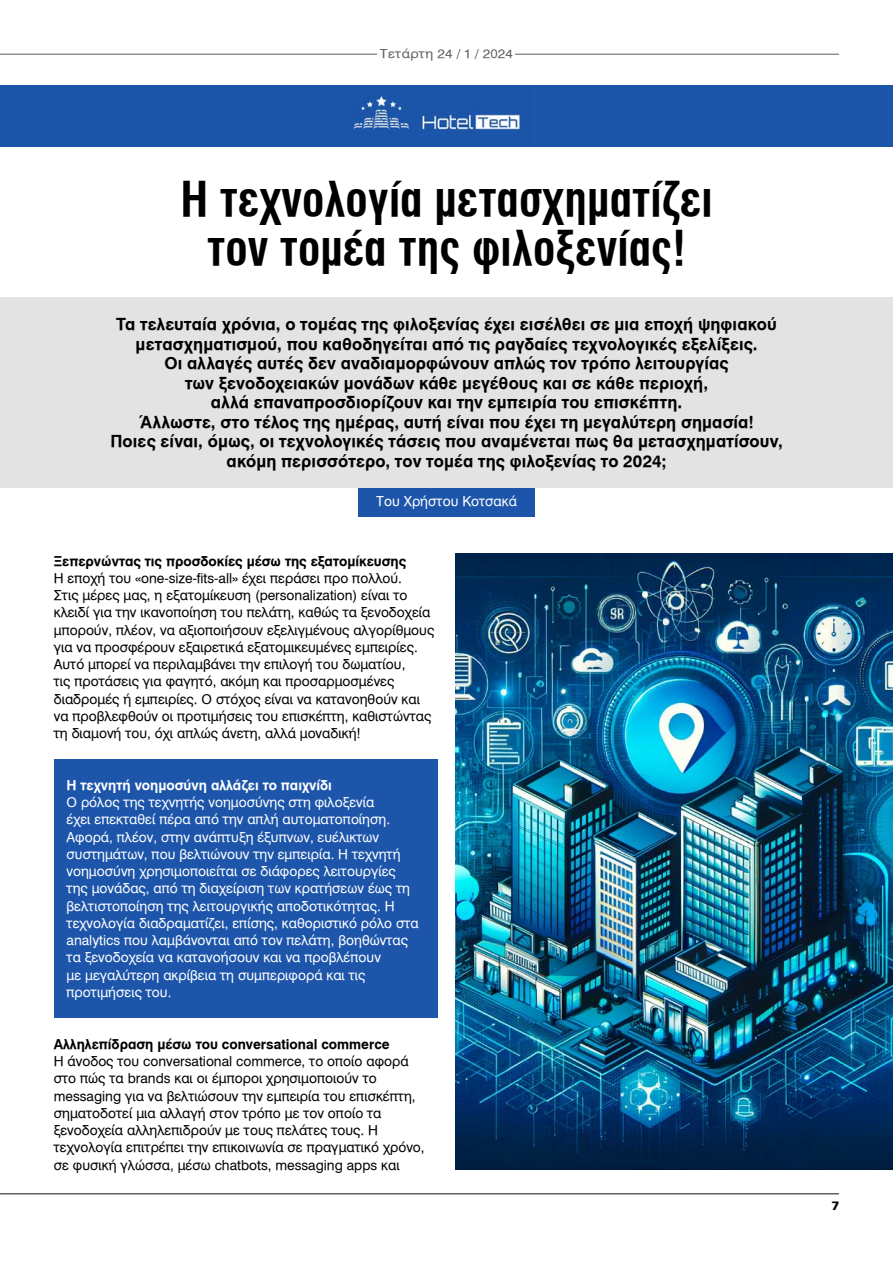
<style>
.page{position:relative;width:893px;height:1263px;background:#fff}
.page>*{position:absolute;margin:0;border:0;box-sizing:border-box;transform-origin:0 0}
.t1{font:48px/49.5px "UB Helvetica Cond Bold";color:#000;text-align:center}
.t2{font:16.5px/19.5px "UB Helvetica Bold";letter-spacing:.01em;color:#000;text-align:center}
.t3{font:13.5px/17.2px "UB Helvetica";color:#000}
.t4{font:13.5px/17.2px "UB Helvetica";color:#fff}
.t5{font:13.5px "UB Helvetica Bold";color:#000}
.t6{font:13.5px "UB Helvetica Bold";color:#fff}
.t7{font:12.15px "UB Helvetica";letter-spacing:.025em;color:#5f5f5f;scale:1.11 1}
.t8{font:900 12.15px "PF Catalog";color:#000;scale:1.11 1}
</style>
<div class="page">
<hr style="left:0;top:54px;width:839px;height:1px;background:#5f5f5f">
<hr style="left:0;top:1193px;width:839px;height:1px;background:#5f5f5f">
<div style="left:0;top:297px;width:893px;height:191px;background:#e3e3e3"></div>
<div style="left:54px;top:760px;width:383px;height:258px;background:#1c55aa"></div>
<img style="left:456px;top:554px;width:437px;height:615px">
<div style="left:359px;top:488px;width:176px;height:28px;background:#1c55aa"></div>
<div style="left:0;top:85px;width:893px;height:61px;background:#1c55aa"></div>
<img style="left:353px;top:96px;width:173px;height:34px">
<div style="left:378px;top:48px;width:137px;height:10px;background:#fff"></div>
<p class="t7" style="left:380px;top:47px;width:121px">Τετάρτη 24 / 1 / 2024</p>
<h1 class="t1" style="left:181px;top:174px;width:534px">Η τεχνολογία μετασχηματίζει τον τομέα της φιλοξενίας!</h1>
<p class="t2" style="left:110px;top:315px;width:674px">Τα τελευταία χρόνια, ο τομέας της φιλοξενίας έχει εισέλθει σε μια εποχή ψηφιακού μετασχηματισμού, που καθοδηγείται από τις ραγδαίες τεχνολογικές εξελίξεις.<br>Οι αλλαγές αυτές δεν αναδιαμορφώνουν απλώς τον τρόπο λειτουργίας<br>των ξενοδοχειακών μονάδων κάθε μεγέθους και σε κάθε περιοχή,<br>αλλά επαναπροσδιορίζουν και την εμπειρία του επισκέπτη.<br>Άλλωστε, στο τέλος της ημέρας, αυτή είναι που έχει τη μεγαλύτερη σημασία!<br>Ποιες είναι, όμως, οι τεχνολογικές τάσεις που αναμένεται πως θα μετασχηματίσουν, ακόμη περισσότερο, τον τομέα της φιλοξενίας το 2024;</p>
<p class="t4" style="left:376px;top:493px;width:142px">Του Χρήστου Κοτσακά</p>
<p class="t5" style="left:54px;top:553px;width:354px">Ξεπερνώντας τις προσδοκίες μέσω της εξατομίκευσης</p>
<p class="t3" style="left:54px;top:570px;width:382px">Η εποχή του «one-size-fits-all» έχει περάσει προ πολλού.<br>Στις μέρες μας, η εξατομίκευση (personalization) είναι το κλειδί για την ικανοποίηση του πελάτη, καθώς τα ξενοδοχεία μπορούν, πλέον, να αξιοποιήσουν εξελιγμένους αλγορίθμους για να προσφέρουν εξαιρετικά εξατομικευμένες εμπειρίες.<br>Αυτό μπορεί να περιλαμβάνει την επιλογή του δωματίου,<br>τις προτάσεις για φαγητό, ακόμη και προσαρμοσμένες διαδρομές ή εμπειρίες. Ο στόχος είναι να κατανοηθούν και να προβλεφθούν οι προτιμήσεις του επισκέπτη, καθιστώντας τη διαμονή του, όχι απλώς άνετη, αλλά μοναδική!</p>
<p class="t6" style="left:67px;top:777px;width:267px">Η τεχνητή νοημοσύνη αλλάζει το παιχνίδι</p>
<p class="t4" style="left:67px;top:794px;width:354px">Ο ρόλος της τεχνητής νοημοσύνης στη φιλοξενία<br>έχει επεκταθεί πέρα από την απλή αυτοματοποίηση.<br>Αφορά, πλέον, στην ανάπτυξη έξυπνων, ευέλικτων συστημάτων, που βελτιώνουν την εμπειρία. Η τεχνητή νοημοσύνη χρησιμοποιείται σε διάφορες λειτουργίες της μονάδας, από τη διαχείριση των κρατήσεων έως τη βελτιστοποίηση της λειτουργικής αποδοτικότητας. Η τεχνολογία διαδραματίζει, επίσης, καθοριστικό ρόλο στα analytics που λαμβάνονται από τον πελάτη, βοηθώντας τα ξενοδοχεία να κατανοήσουν και να προβλέπουν<br>με μεγαλύτερη ακρίβεια τη συμπεριφορά και τις προτιμήσεις του.</p>
<p class="t5" style="left:54px;top:1036px;width:337px">Αλληλεπίδραση μέσω του conversational commerce</p>
<p class="t3" style="left:54px;top:1053px;width:372px">Η άνοδος του conversational commerce, το οποίο αφορά στο πώς τα brands και οι έμποροι χρησιμοποιούν το messaging για να βελτιώσουν την εμπειρία του επισκέπτη, σηματοδοτεί μια αλλαγή στον τρόπο με τον οποίο τα ξενοδοχεία αλληλεπιδρούν με τους πελάτες τους. Η τεχνολογία επιτρέπει την επικοινωνία σε πραγματικό χρόνο, σε φυσική γλώσσα, μέσω chatbots, messaging apps και</p>
<p class="t8" style="left:831px;top:1198px;width:9px">7</p>
</div>
